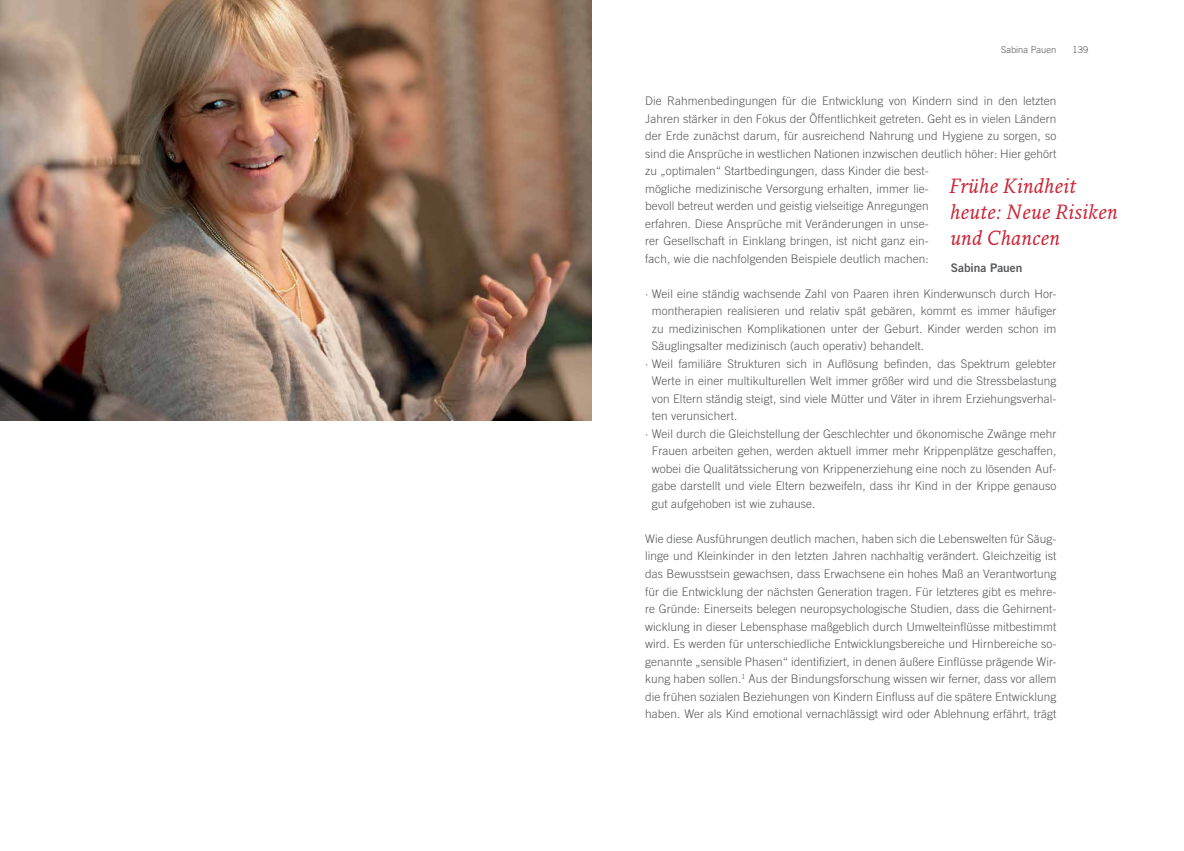
<style>
.page{position:relative;width:1184px;height:851px;background:#fff}
.page>*{position:absolute;margin:0;border:0;box-sizing:border-box;transform-origin:0 0}
.t1{font:italic 20px/26.2px "Fresco Pro";color:#c92435}
.t2{font:300 11.88px/17.5px "Trade Gothic LT Pro";letter-spacing:.005em;color:#58595b}
.t3{font:11.88px "Trade Gothic LT Pro Bd 2";color:#58595b}
.t4{font:300 9.38px "Trade Gothic LT Pro";color:#58595b}
</style>
<div class="page">
<img style="left:0;top:0;width:592px;height:420px">
<p class="t4" style="left:1001px;top:44px;width:57px">Sabina Pauen</p>
<p class="t4" style="left:1072px;top:44px;width:17px">139</p>
<p class="t2" style="left:645px;top:92px;width:413px">Die Rahmenbedingungen für die Entwicklung von Kindern sind in den letzten Jahren stärker in den Fokus der Öffentlichkeit getreten. Geht es in vielen Ländern der Erde zunächst darum, für ausreichend Nahrung und Hygiene zu sorgen, so sind die Ansprüche in westlichen Nationen inzwischen deutlich höher: Hier gehört zu „optimalen“ Startbedingungen, dass Kinder die best-<br>mögliche medizinische Versorgung erhalten, immer lie-<br>bevoll betreut werden und geistig vielseitige Anregungen<br>erfahren. Diese Ansprüche mit Veränderungen in unse-<br>rer Gesellschaft in Einklang bringen, ist nicht ganz ein-<br>fach, wie die nachfolgenden Beispiele deutlich machen:</p>
<p class="t2" style="left:645px;top:284px;width:413px">· Weil eine ständig wachsende Zahl von Paaren ihren Kinderwunsch durch Hor-</p>
<p class="t2" style="left:652px;top:302px;width:406px">montherapien realisieren und relativ spät gebären, kommt es immer häufiger</p>
<p class="t2" style="left:652px;top:319px;width:406px">zu medizinischen Komplikationen unter der Geburt. Kinder werden schon im</p>
<p class="t2" style="left:652px;top:337px;width:274px">Säuglingsalter medizinisch (auch operativ) behandelt.</p>
<p class="t2" style="left:645px;top:354px;width:413px">· Weil familiäre Strukturen sich in Auflösung befinden, das Spektrum gelebter</p>
<p class="t2" style="left:652px;top:372px;width:406px">Werte in einer multikulturellen Welt immer größer wird und die Stressbelastung</p>
<p class="t2" style="left:652px;top:389px;width:406px">von Eltern ständig steigt, sind viele Mütter und Väter in ihrem Erziehungsverhal-</p>
<p class="t2" style="left:652px;top:407px;width:87px">ten verunsichert.</p>
<p class="t2" style="left:645px;top:424px;width:413px">· Weil durch die Gleichstellung der Geschlechter und ökonomische Zwänge mehr</p>
<p class="t2" style="left:652px;top:442px;width:406px">Frauen arbeiten gehen, werden aktuell immer mehr Krippenplätze geschaffen,</p>
<p class="t2" style="left:652px;top:459px;width:406px">wobei die Qualitätssicherung von Krippenerziehung eine noch zu lösenden Auf-</p>
<p class="t2" style="left:652px;top:477px;width:406px">gabe darstellt und viele Eltern bezweifeln, dass ihr Kind in der Krippe genauso</p>
<p class="t2" style="left:652px;top:494px;width:165px">gut aufgehoben ist wie zuhause.</p>
<p class="t2" style="left:645px;top:529px;width:413px;text-align:justify">Wie diese Ausführungen deutlich machen, haben sich die Lebenswelten für Säug&shy;linge und Kleinkinder in den letzten Jahren nachhaltig verändert. Gleichzeitig ist das Bewusstsein gewachsen, dass Erwachsene ein hohes Maß an Verantwortung für die Entwicklung der nächsten Generation tragen. Für letzteres gibt es mehre&shy;re Gründe: Einerseits belegen neuropsychologische Studien, dass die Gehirnent&shy;wicklung in dieser Lebensphase maßgeblich durch U mwelteinflüsse mitbestimmt wird. Es werden für unterschiedliche Entwicklungsbereiche und Hirnbereiche so&shy;genannte „sensible Phasen“ identifiziert, in denen äußere Einflüsse prägende Wir&shy;kung haben sollen.<sup>1</sup> Aus der Bindungsforschung wissen wir ferner, dass vor allem die frühen sozialen Beziehungen von Kindern Einfluss auf die spätere Entwicklung haben. Wer als Kind emotional vernachlässigt wird oder Ablehnung erfährt, trägt</p>
<h1 class="t1" style="left:949px;top:172px;width:170px">Frühe Kindheit heute: Neue Risiken und Chancen</h1>
<p class="t3" style="left:950px;top:260px;width:73px">Sabina Pauen</p>
</div>
